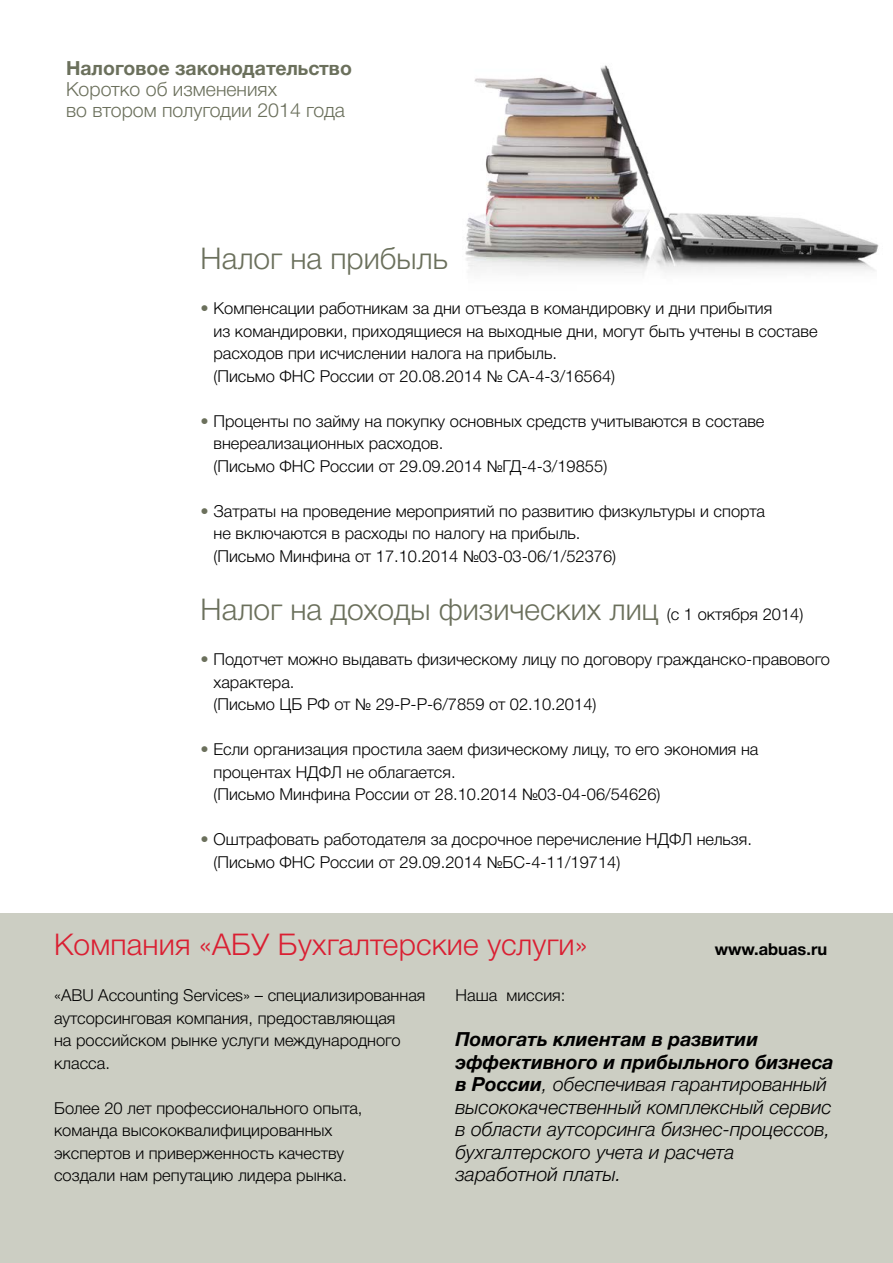
<style>
.page{position:relative;width:893px;height:1263px;background:#fff}
.page>*{position:absolute;margin:0;border:0;box-sizing:border-box;transform-origin:0 0}
.t1{font:300 30px "Helvetica Neue Cyr";color:#6b705c}
.t2{font:300 30px "Helvetica Neue Cyr";letter-spacing:.005em;color:#da1f32}
.t3{font:italic 300 19.5px/22.5px "Helvetica Neue Cyr";color:#000}
.t4{font:300 19.5px/21px "Helvetica Neue Cyr";color:#6b705c}
.t5{font:700 19.5px "Helvetica Neue Cyr";color:#6b705c}
.t6{font:300 16.5px/22.5px "Helvetica Neue Cyr";color:#000}
.t7{font:700 16.5px "Helvetica Neue Cyr";color:#000}
.s1{color:#6b705c}
.s2{font-size:16.5px;color:#000}
.s3{font-weight:700}
</style>
<div class="page">
<img style="left:465px;top:65px;width:414px;height:209px">
<div style="left:0;top:913px;width:893px;height:350px;background:#cccec3"></div>
<p class="t5" style="left:66px;top:58px;width:288px">Налоговое законодательство</p>
<p class="t4" style="left:66px;top:79px;width:280px">Коротко об изменениях<br>во втором полугодии 2014 года</p>
<h1 class="t1" style="left:201px;top:242px;width:249px">Налог на прибыль</h1>
<p class="t6" style="left:213px;top:297px;width:606px;text-indent:-13px"><span class="s1">•</span> Компенсации работникам за дни отъезда в командировку и дни прибытия<br>из командировки, приходящиеся на выходные дни, могут быть учтены в составе расходов при исчислении налога на прибыль.<br>(Письмо ФНС России от 20.08.2014 № СА-4-3/16564)</p>
<p class="t6" style="left:213px;top:410px;width:552px;text-indent:-13px"><span class="s1">•</span> Проценты по займу на покупку основных средств учитываются в составе внереализационных расходов.<br>(Письмо ФНС России от 29.09.2014 №ГД-4-3/19855)</p>
<p class="t6" style="left:213px;top:500px;width:553px;text-indent:-13px"><span class="s1">•</span> Затраты на проведение мероприятий по развитию физкультуры и спорта не включаются в расходы по налогу на прибыль.<br>(Письмо Минфина от 17.10.2014 №03-03-06/1/52376)</p>
<h1 class="t1" style="left:201px;top:593px;width:604px">Налог на доходы физических лиц <span class="s2">(с 1 октября 2014)</span></h1>
<p class="t6" style="left:213px;top:648px;width:618px;text-indent:-13px"><span class="s1">•</span> Подотчет можно выдавать физическому лицу по договору гражданско-правового характера.<br>(Письмо ЦБ РФ от № 29-Р-Р-6/7859 от 02.10.2014)</p>
<p class="t6" style="left:213px;top:738px;width:546px;text-indent:-13px"><span class="s1">•</span> Если организация простила заем физическому лицу, то его экономия на процентах НДФЛ не облагается.<br>(Письмо Минфина России от 28.10.2014 №03-04-06/54626)</p>
<p class="t6" style="left:213px;top:828px;width:540px;text-indent:-13px"><span class="s1">•</span> Оштрафовать работодателя за досрочное перечисление НДФЛ нельзя. (Письмо ФНС России от 29.09.2014 №БС-4-11/19714)</p>
<h1 class="t2" style="left:54px;top:927px;width:535px">Компания «АБУ Бухгалтерские услуги»</h1>
<p class="t7" style="left:715px;top:940px;width:114px">www.abuas.ru</p>
<p class="t6" style="left:54px;top:984px;width:373px">«ABU Accounting Services» – специализированная аутсорсинговая компания, предоставляющая<br>на российском рынке услуги международного класса.</p>
<p class="t6" style="left:54px;top:1097px;width:310px">Более 20 лет профессионального опыта, команда высококвалифицированных экспертов и приверженность качеству создали нам репутацию лидера рынка.</p>
<p class="t6" style="left:455px;top:984px;width:111px">Наша миссия:</p>
<p class="t3" style="left:455px;top:1028px;width:380px"><span class="s3">Помогать клиентам в развитии эффективного и прибыльного бизнеса в России</span>, обеспечивая гарантированный высококачественный комплексный сервис в области аутсорсинга бизнес-процессов, бухгалтерского учета и расчета заработной платы.</p>
</div>
